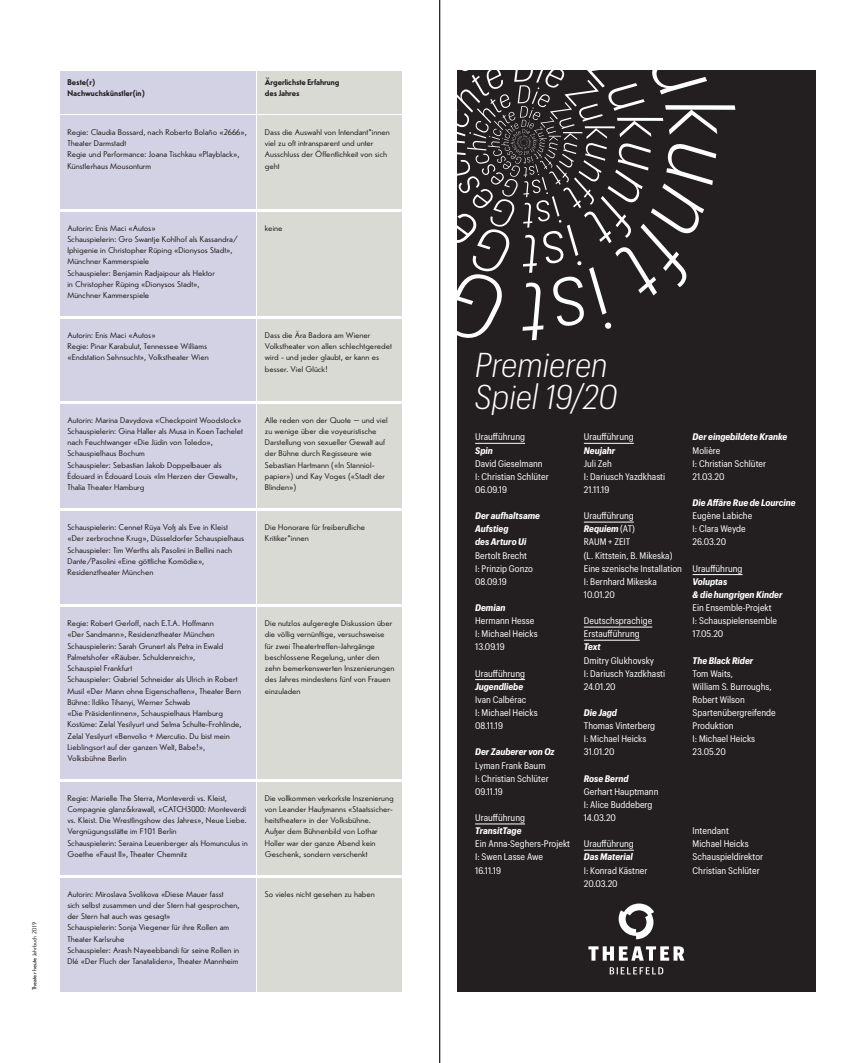
<style>
.page{position:relative;width:851px;height:1063px;background:#fff}
.page>*{position:absolute;margin:0;border:0;box-sizing:border-box;transform-origin:0 0}
.t1{font:italic 300 33.75px/32.5px "Graphik Compact";letter-spacing:.01em;color:#fff}
.t2{font:9.38px/13.1px "Graphik Compact";color:#fff}
.t3{font:italic 700 9.38px/13.1px "Graphik Compact";color:#fff}
.t4{font:8.75px/11.2px "Erbar URW";color:#231f20}
.t5{font:600 8.75px/11.2px "Erbar URW";letter-spacing:-.005em;color:#231f20}
.t6{font:500 6.25px "Erbar URW";color:#231f20}
.s1{font-weight:400}
.s2{font-weight:700;font-style:italic}
</style>
<div class="page">
<div style="left:457px;top:71px;width:358px;height:921px;background:#231f20"></div>
<svg style="left:457px;top:71px;width:278px;height:270px"></svg>
<svg style="left:588px;top:946px;width:96px;height:28px"></svg>
<svg style="left:618px;top:904px;width:36px;height:35px"></svg>
<hr style="left:475px;top:443px;width:50px;height:1px;background:#fff">
<hr style="left:475px;top:679px;width:50px;height:1px;background:#fff">
<hr style="left:475px;top:824px;width:50px;height:1px;background:#fff">
<hr style="left:583px;top:443px;width:50px;height:1px;background:#fff">
<hr style="left:583px;top:522px;width:50px;height:1px;background:#fff">
<hr style="left:583px;top:627px;width:69px;height:1px;background:#fff">
<hr style="left:583px;top:640px;width:56px;height:1px;background:#fff">
<hr style="left:583px;top:850px;width:50px;height:1px;background:#fff">
<hr style="left:692px;top:574px;width:50px;height:1px;background:#fff">
<hr style="left:439px;top:0;width:1px;height:1063px;background:#231f20">
<div style="left:258px;top:71px;width:144px;height:42px;background:#dadad4"></div>
<div style="left:60px;top:71px;width:195px;height:42px;background:#d3d1e4"></div>
<div style="left:258px;top:116px;width:144px;height:876px;background:#dadad4"></div>
<div style="left:60px;top:116px;width:195px;height:876px;background:#d3d1e4"></div>
<hr style="left:0;top:209px;width:420px;height:3px;background:#fff">
<hr style="left:0;top:316px;width:420px;height:3px;background:#fff">
<hr style="left:0;top:401px;width:420px;height:3px;background:#fff">
<hr style="left:0;top:509px;width:420px;height:2px;background:#fff">
<hr style="left:0;top:605px;width:420px;height:2px;background:#fff">
<hr style="left:0;top:779px;width:420px;height:3px;background:#fff">
<hr style="left:0;top:875px;width:420px;height:3px;background:#fff">
<p class="t6" style="left:32px;top:990px;width:69px;rotate:-90deg">Theater heute <span class="s1">Jahrbuch 2019</span></p>
<p class="t5" style="left:67px;top:77px;width:79px">Beste(r)<br>Nachwuchskünstler(in)</p>
<p class="t4" style="left:67px;top:127px;width:181px">Regie: Claudia Bossard, nach Roberto Bolaño «2666», Theater Darmstadt<br>Regie und Performance: Joana Tischkau «Playblack», Künstlerhaus Mousonturm</p>
<p class="t5" style="left:265px;top:77px;width:76px">Ärgerlichste Erfahrung des Jahres</p>
<p class="t4" style="left:265px;top:127px;width:126px">Dass die Auswahl von Intendant*innen viel zu oft intransparent und unter<br>Ausschluss der Öffentlichkeit von sich geht</p>
<p class="t4" style="left:67px;top:223px;width:90px">Autorin: Enis Maci «Autos»</p>
<p class="t4" style="left:265px;top:223px;width:19px">keine</p>
<p class="t4" style="left:67px;top:234px;width:172px">Schauspielerin: Gro Swantje Kohlhof als Kassandra/ Iphigenie in Christopher Rüping «Dionysos Stadt», Münchner Kammerspiele<br>Schauspieler: Benjamin Radjaipour als Hektor<br>in Christopher Rüping «Dionysos Stadt»,<br>Münchner Kammerspiele</p>
<p class="t4" style="left:265px;top:330px;width:128px">Dass die Ära Badora am Wiener<br>Volkstheater von allen schlechtgeredet wird - und jeder glaubt, er kann es besser. Viel Glück!</p>
<p class="t4" style="left:67px;top:330px;width:143px">Autorin: Enis Maci «Autos»<br>Regie: Pinar Karabulut, Tennessee Williams «Endstation Sehnsucht», Volkstheater Wien</p>
<p class="t4" style="left:67px;top:415px;width:177px">Autorin: Marina Davydova «Checkpoint Woodstock» Schauspielerin: Gina Haller als Musa in Koen Tachelet nach Feuchtwanger «Die Jüdin von Toledo», Schauspielhaus Bochum<br>Schauspieler: Sebastian Jakob Doppelbauer als Édouard in Édouard Louis «Im Herzen der Gewalt», Thalia Theater Hamburg</p>
<p class="t4" style="left:67px;top:522px;width:178px">Schauspielerin: Cennet Rüya Voß als Eve in Kleist «Der zerbrochne Krug», Düsseldorfer Schauspielhaus Schauspieler: Tim Werths als Pasolini in Bellini nach Dante/Pasolini «Eine göttliche Komödie», Residenztheater München</p>
<p class="t4" style="left:67px;top:619px;width:176px">Regie: Robert Gerloff, nach E.T.A. Hoffmann<br>«Der Sandmann», Residenztheater München Schauspielerin: Sarah Grunert als Petra in Ewald Palmetshofer «Räuber. Schuldenreich»,<br>Schauspiel Frankfurt<br>Schauspieler: Gabriel Schneider als Ulrich in Robert Musil «Der Mann ohne Eigenschaften», Theater Bern Bühne: lldiko Tihanyi, Werner Schwab<br>«Die Präsidentinnen», Schauspielhaus Hamburg Kostüme: Zelal Yesilyurt und Selma Schulte-Frohlinde, Zelal Yesilyurt «Benvolio + Mercutio. Du bist mein Lieblingsort auf der ganzen Welt, Babe!», Volksbühne Berlin</p>
<p class="t4" style="left:265px;top:415px;width:124px">Alle reden von der Quote – und viel zu wenige über die voyeuristische<br>Darstellung von sexueller Gewalt auf der Bühne durch Regisseure wie<br>Sebastian Hartmann («In Stanniol - papier») und Kay Voges («Stadt der<br>Blinden»)</p>
<p class="t4" style="left:265px;top:522px;width:102px">Die Honorare für freiberufliche<br>Kritiker*innen</p>
<p class="t4" style="left:265px;top:619px;width:131px">Die nutzlos aufgeregte Diskussion über die völlig vernünftige, versuchsweise für zwei Theatertreffen-Jahrgänge beschlossene Regelung, unter den zehn bemerkenswerten Inszenierungen des Jahres mindestens fünf von Frauen einzuladen</p>
<p class="t4" style="left:67px;top:793px;width:182px">Regie: Marielle The Sterra, Monteverdi vs. Kleist, Compagnie glanz&amp;krawall, «CATCH3000: Monteverdi vs. Kleist. Die Wrestlingshow des Jahres», Neue Liebe.<br>Vergnügungsstätte im F101 Berlin<br>Schauspielerin: Seraina Leuenberger als Homunculus in Goethe «Faust II», Theater Chemnitz</p>
<p class="t4" style="left:67px;top:889px;width:158px">Autorin: Miroslava Svolikova «Diese Mauer fasst</p>
<p class="t4" style="left:265px;top:889px;width:111px">So vieles nicht gesehen zu haben</p>
<p class="t4" style="left:67px;top:900px;width:174px">sich selbst zusammen und der Stern hat gesprochen, der Stern hat auch was gesagt»<br>Schauspielerin: Sonja Viegener für ihre Rollen am Theater Karlsruhe<br>Schauspieler: Arash Nayeebbandi für seine Rollen in Dlé «Der Fluch der Tanataliden», Theater Mannheim</p>
<p class="t4" style="left:265px;top:793px;width:130px">Die vollkommen verkorkste Inszenierung von Leander Haußmanns «Staatssicher&shy;heitstheater» in der Volksbühne.<br>Außer dem Bühnenbild von Lothar Holler war der ganze Abend kein Geschenk, sondern verschenkt</p>
<h1 class="t1" style="left:475px;top:346px;width:143px">Premieren<br>Spiel 19/20</h1>
<p class="t2" style="left:475px;top:431px;width:51px">Uraufführung</p>
<p class="t3" style="left:475px;top:444px;width:19px">Spin</p>
<p class="t2" style="left:475px;top:457px;width:75px">David Gieselmann<br>I: Christian Schlüter<br>06.09.19</p>
<p class="t3" style="left:475px;top:510px;width:66px">Der aufhaltsame<br>Aufstieg<br>des Arturo Ui</p>
<p class="t2" style="left:475px;top:549px;width:59px">Bertolt Brecht<br>I: Prinzip Gonzo<br>08.09.19</p>
<p class="t3" style="left:475px;top:602px;width:32px">Demian</p>
<p class="t2" style="left:475px;top:615px;width:64px">Hermann Hesse<br>I: Michael Heicks<br>13.09.19</p>
<p class="t2" style="left:475px;top:667px;width:51px">Uraufführung</p>
<p class="t3" style="left:475px;top:680px;width:50px">Jugendliebe</p>
<p class="t2" style="left:475px;top:694px;width:64px">Ivan Calbérac<br>I: Michael Heicks<br>08.11.19</p>
<p class="t3" style="left:475px;top:746px;width:81px">Der Zauberer von Oz</p>
<p class="t2" style="left:475px;top:759px;width:75px">Lyman Frank Baum<br>I: Christian Schlüter<br>09.11.19</p>
<p class="t2" style="left:475px;top:812px;width:51px">Uraufführung</p>
<p class="t3" style="left:475px;top:825px;width:48px">TransitTage</p>
<p class="t2" style="left:475px;top:838px;width:97px">Ein Anna-Seghers-Projekt<br>I: Swen Lasse Awe<br>16.11.19</p>
<p class="t2" style="left:583px;top:431px;width:51px">Uraufführung</p>
<p class="t3" style="left:583px;top:444px;width:33px">Neujahr</p>
<p class="t2" style="left:583px;top:457px;width:83px">Juli Zeh<br>I: Dariusch Yazdkhasti<br>21.11.19</p>
<p class="t2" style="left:583px;top:510px;width:100px">Uraufführung<br><span class="s2">Requiem</span> (AT)<br>RAUM + ZEIT<br>(L. Kittstein, B. Mikeska)<br>Eine szenische Installation<br>I: Bernhard Mikeska<br>10.01.20</p>
<p class="t2" style="left:583px;top:615px;width:70px">Deutschsprachige<br>Erstaufführung</p>
<p class="t3" style="left:583px;top:641px;width:18px">Text</p>
<p class="t2" style="left:583px;top:654px;width:83px">Dmitry Glukhovsky<br>I: Dariusch Yazdkhasti<br>24.01.20</p>
<p class="t3" style="left:583px;top:707px;width:35px">Die Jagd</p>
<p class="t2" style="left:583px;top:720px;width:73px">Thomas Vinterberg<br>I: Michael Heicks<br>31.01.20</p>
<p class="t3" style="left:583px;top:772px;width:46px">Rose Bernd</p>
<p class="t2" style="left:583px;top:786px;width:76px">Gerhart Hauptmann<br>I: Alice Buddeberg<br>14.03.20</p>
<p class="t2" style="left:583px;top:838px;width:51px">Uraufführung</p>
<p class="t3" style="left:583px;top:851px;width:51px">Das Material</p>
<p class="t2" style="left:583px;top:864px;width:65px">I: Konrad Kästner<br>20.03.20</p>
<p class="t3" style="left:692px;top:431px;width:96px">Der eingebildete Kranke</p>
<p class="t2" style="left:692px;top:444px;width:75px">Molière<br>I: Christian Schlüter<br>21.03.20</p>
<p class="t3" style="left:692px;top:497px;width:104px">Die Affäre Rue de Lourcine</p>
<p class="t2" style="left:692px;top:510px;width:61px">Eugène Labiche<br>I: Clara Weyde<br>26.03.20</p>
<p class="t2" style="left:692px;top:562px;width:51px">Uraufführung</p>
<p class="t3" style="left:692px;top:575px;width:91px">Voluptas<br>&amp; die hungrigen Kinder</p>
<p class="t2" style="left:692px;top:602px;width:86px">Ein Ensemble-Projekt<br>I: Schauspielensemble<br>17.05.20</p>
<p class="t3" style="left:692px;top:654px;width:62px">The Black Rider</p>
<p class="t2" style="left:692px;top:667px;width:85px">Tom Waits,<br>William S. Burroughs,<br>Robert Wilson<br>Spartenübergreifende<br>Produktion<br>I: Michael Heicks<br>23.05.20</p>
<p class="t2" style="left:692px;top:825px;width:72px">Intendant<br>Michael Heicks<br>Schauspieldirektor<br>Christian Schlüter</p>
</div>
